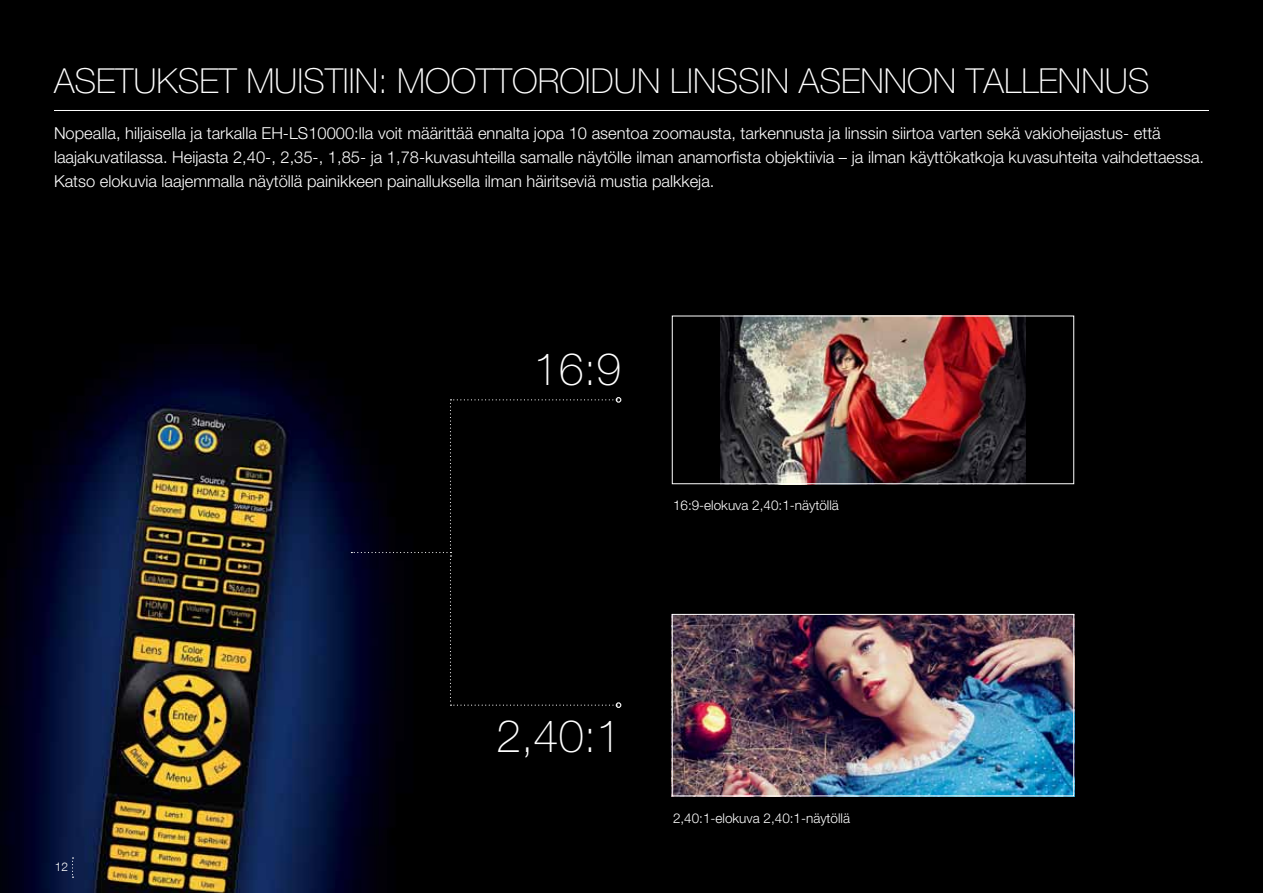
<style>
.page{position:relative;width:1263px;height:893px;background:#fff}
.page>*{position:absolute;margin:0;border:0;box-sizing:border-box;transform-origin:0 0}
.t1{font:100 45px "Helvetica Neue LT Pro";color:#fff}
.t2{font:100 34.5px "Helvetica Neue LT Pro";color:#fff}
.t3{font:300 16.5px/24px "Helvetica Neue LT Pro";color:#fff}
.t4{font:300 13.5px "Helvetica Neue LT Pro";color:#fff}
.t5{font:300 12px "Helvetica Neue LT Com";color:#fff}
</style>
<div class="page">
<img style="left:0;top:0;width:1263px;height:893px">
<img style="left:671px;top:614px;width:403px;height:183px">
<img style="left:671px;top:315px;width:403px;height:169px">
<svg style="left:351px;top:397px;width:270px;height:311px;background:#000004"></svg>
<hr style="left:54px;top:110px;width:1155px;height:1px;background:#fff">
<svg style="left:72px;top:857px;width:2px;height:21px"></svg>
<h2 class="t2" style="left:54px;top:61px;width:258px">ASETUKSET MUISTIIN</h2>
<h2 class="t2" style="left:378px;top:61px;width:69px">: MOOTTOROI</h2>
<h2 class="t2" style="left:591px;top:61px;width:114px">DUN LINSSIN</h2>
<h2 class="t2" style="left:799px;top:61px;width:86px">ASENNON</h2>
<h2 class="t2" style="left:966px;top:61px;width:183px">TALLENN US</h2>
<p class="t3" style="left:54px;top:121px;width:1152px">Nopealla, hiljaisella ja tarkalla EH-LS10000:lla voit määrittää ennalta jopa 10 asentoa zoomausta, tarkennusta ja linssin siirtoa varten sekä vakioheijastus- että laajakuvatilassa. Heijasta 2,40-, 2,35-, 1,85- ja 1,78-kuvasuhteilla samalle näytölle ilman anamorfista objektiivia – ja ilman käyttökatkoja kuvasuhteita vaihdettaessa.<br>Katso elokuvia laajemmalla näytöllä painikkeen painalluksella ilman häiritseviä mustia palkkeja.</p>
<p class="t5" style="left:55px;top:859px;width:15px">12</p>
<h1 class="t1" style="left:534px;top:343px;width:89px">16:9</h1>
<p class="t4" style="left:673px;top:497px;width:167px">16:9-elokuva 2,40:1-näytöllä</p>
<h1 class="t1" style="left:496px;top:710px;width:127px">2,40:1</h1>
<p class="t4" style="left:673px;top:810px;width:179px">2,40:1-elokuva 2,40:1-näytöllä</p>
</div>
